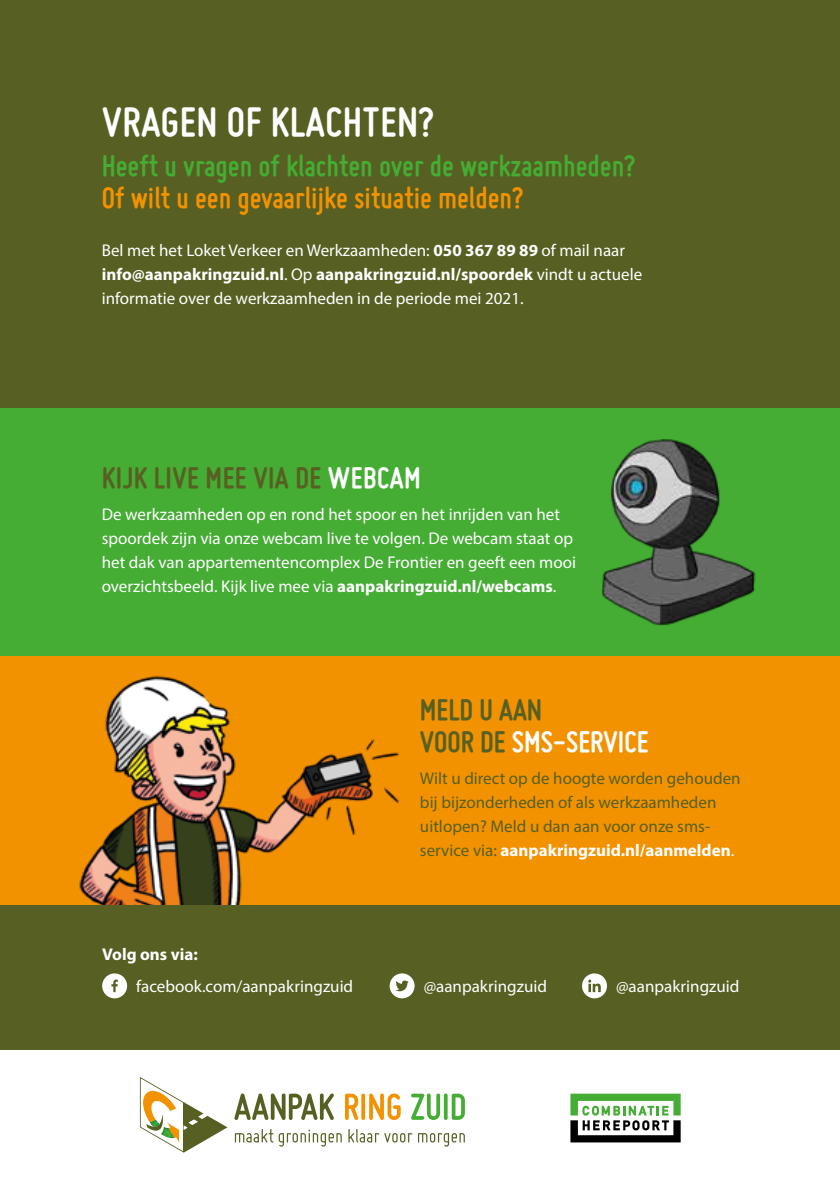
<style>
.page{position:relative;width:840px;height:1191px;background:#fff}
.page>*{position:absolute;margin:0;border:0;box-sizing:border-box;transform-origin:0 0}
.t1{font:700 44px "Miso";letter-spacing:.015em;color:#fff}
.t2{font:700 32px/32px "Miso";color:#576022}
.t3{font:700 32px "Miso";color:#45ac34}
.t4{font:700 32px "Miso";color:#f39200}
.t5{font:17px/24px "Myriad Pro";color:#fff}
.t6{font:17px/24px "Myriad Pro";color:#576022}
.t7{font:700 17px "Myriad Pro";color:#fff}
.s1{font-weight:700}
.s2{color:#fff}
.s3{font-weight:700;color:#fff}
</style>
<div class="page">
<div style="left:0;top:0;width:839px;height:1049px;background:#576022"></div>
<div style="left:0;top:408px;width:839px;height:248px;background:#45ac34"></div>
<div style="left:0;top:656px;width:839px;height:248px;background:#f39200"></div>
<img style="left:79px;top:675px;width:320px;height:229px">
<svg style="left:140px;top:1077px;width:87px;height:75px"></svg>
<svg style="left:411px;top:1093px;width:53px;height:27px"></svg>
<svg style="left:345px;top:1093px;width:55px;height:27px"></svg>
<svg style="left:234px;top:1093px;width:100px;height:27px"></svg>
<svg style="left:235px;top:1129px;width:229px;height:17px"></svg>
<svg style="left:570px;top:1093px;width:110px;height:49px"></svg>
<svg style="left:102px;top:973px;width:25px;height:25px"></svg>
<svg style="left:389px;top:973px;width:25px;height:25px"></svg>
<svg style="left:582px;top:973px;width:24px;height:25px"></svg>
<img style="left:602px;top:439px;width:154px;height:187px">
<h1 class="t1" style="left:102px;top:97px;width:333px">VRAGEN OF KLACHTEN?</h1>
<h2 class="t3" style="left:102px;top:148px;width:535px">Heeft u vragen of klachten over de werkzaamheden?</h2>
<h2 class="t4" style="left:102px;top:180px;width:423px">Of wilt u een gevaarlijke situatie melden?</h2>
<p class="t5" style="left:102px;top:238px;width:541px">Bel met het Loket Verkeer en Werkzaamheden: <span class="s1">050 367 89 89</span> of mail naar <span class="s1">info@aanpakringzuid.nl</span>. Op <span class="s1">aanpakringzuid.nl/spoordek</span> vindt u actuele informatie over de werkzaamheden in de periode mei 2021.</p>
<h2 class="t2" style="left:102px;top:461px;width:320px">KIJK LIVE MEE VIA DE <span class="s2">WEBCAM</span></h2>
<p class="t5" style="left:102px;top:502px;width:475px">De werkzaamheden op en rond het spoor en het inrijden van het spoordek zijn via onze webcam live te volgen. De webcam staat op het dak van appartementencomplex De Frontier en geeft een mooi overzichtsbeeld. Kijk live mee via <span class="s1">aanpakringzuid.nl/webcams</span>.</p>
<h2 class="t2" style="left:420px;top:693px;width:230px">MELD U AAN<br>VOOR DE <span class="s2">SMS-SERVICE</span></h2>
<p class="t6" style="left:420px;top:766px;width:322px">Wilt u direct op de hoogte worden gehouden bij bijzonderheden of als werkzaamheden uitlopen? Meld u dan aan voor onze sms&shy;service via: <span class="s3">aanpakringzuid.nl/aanmelden</span><span class="s2">.</span></p>
<p class="t7" style="left:102px;top:943px;width:97px">Volg ons via:</p>
<p class="t5" style="left:136px;top:974px;width:218px">facebook.com/aanpakringzuid</p>
<p class="t5" style="left:423px;top:974px;width:125px">@aanpakringzuid</p>
<p class="t5" style="left:615px;top:974px;width:125px">@aanpakringzuid</p>
</div>
